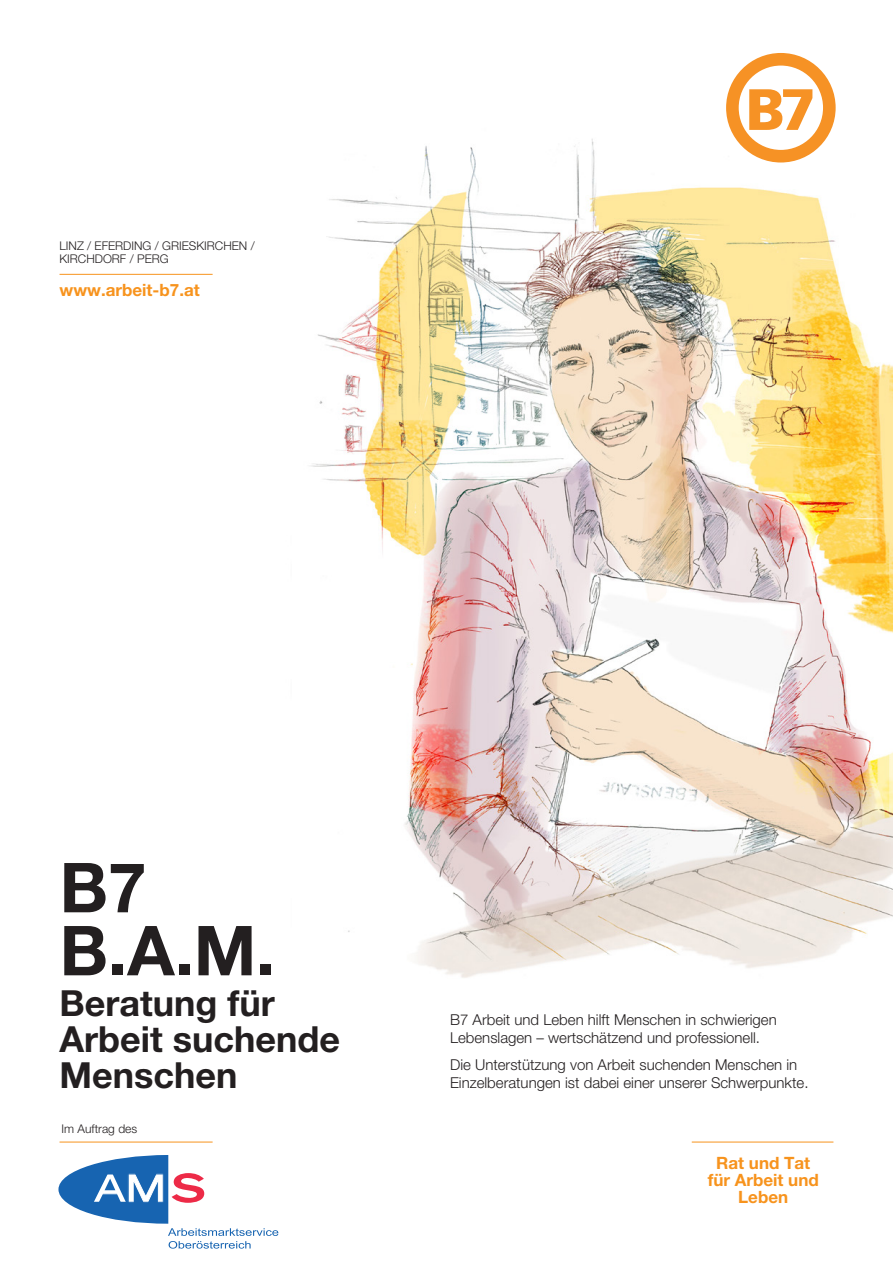
<style>
.page{position:relative;width:893px;height:1263px;background:#fff}
.page>*{position:absolute;margin:0;border:0;box-sizing:border-box;transform-origin:0 0}
.t1{font:700 69px/63px "Helvetica Neue LT Std";color:#231f20}
.t2{font:700 36px/36px "Helvetica Neue LT Std";color:#231f20}
.t3{font:700 16.95px/17px "Helvetica Neue LT Pro";color:#f7931d;text-align:center}
.t4{font:300 15px/18px "Helvetica Neue LT Std";color:#231f20}
.t5{font:300 12px/13.5px "Helvetica Neue LT Std";color:#231f20}
</style>
<div class="page">
<img style="left:311px;top:139px;width:582px;height:839px">
<hr style="left:692px;top:1141px;width:141px;height:1px;background:#f7931d">
<svg style="left:58px;top:1155px;width:220px;height:93px"></svg>
<svg style="left:726px;top:53px;width:110px;height:109px"></svg>
<hr style="left:60px;top:1141px;width:153px;height:1px;background:#f7931d">
<hr style="left:60px;top:274px;width:153px;height:1px;background:#f7931d">
<p class="t5" style="left:60px;top:238px;width:197px">LINZ / EFERDING / GRIESKIRCHEN /<br>KIRCHDORF / PERG</p>
<p class="t3" style="left:60px;top:281px;width:142px">www.arbeit-b7.at</p>
<h1 class="t1" style="left:60px;top:855px;width:217px">B7<br>B.A.M.</h1>
<h2 class="t2" style="left:60px;top:984px;width:282px">Beratung für<br>Arbeit suchende<br>Menschen</h2>
<p class="t5" style="left:62px;top:1122px;width:77px">Im Auftrag des</p>
<p class="t4" style="left:450px;top:1010px;width:328px">B7 Arbeit und Leben hilft Menschen in schwierigen<br>Lebenslagen – wertschätzend und professionell.</p>
<p class="t4" style="left:450px;top:1055px;width:360px">Die Unterstützung von Arbeit suchenden Menschen in<br>Einzelberatungen ist dabei einer unserer Schwerpunkte.</p>
<p class="t3" style="left:708px;top:1154px;width:113px">Rat und Tat für Arbeit und<br>Leben</p>
</div>
